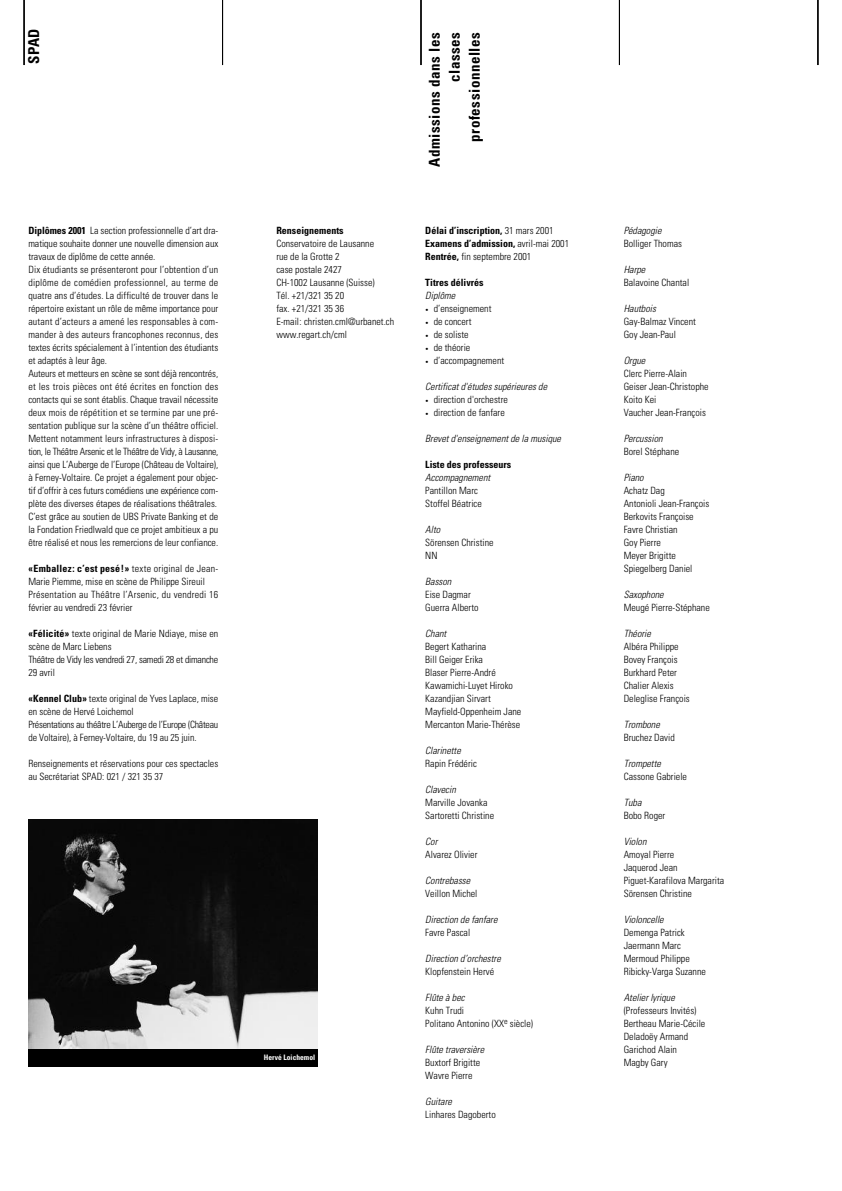
<style>
.page{position:relative;width:842px;height:1191px;background:#fff}
.page>*{position:absolute;margin:0;border:0;box-sizing:border-box;transform-origin:0 0}
.t1{font:700 condensed 15px/20px "Univers LT";letter-spacing:.035em;color:#000;text-align:right}
.t2{font:300 condensed 10px/13px "Univers LT";color:#000}
.t3{font:italic 300 condensed 10px "Univers LT";color:#000}
.t4{font:700 condensed 10px/13px "Univers LT";color:#000}
.t5{font:700 condensed 7.5px "Univers LT";color:#fff}
.s1{font-weight:700}
.s2{font-weight:300}
.s3{font-size:6px}
</style>
<div class="page">
<hr style="left:24px;top:0;width:1px;height:65px;background:#000">
<hr style="left:222px;top:0;width:1px;height:65px;background:#000">
<hr style="left:421px;top:0;width:1px;height:65px;background:#000">
<hr style="left:619px;top:0;width:1px;height:65px;background:#000">
<hr style="left:818px;top:0;width:1px;height:65px;background:#000">
<img style="left:28px;top:819px;width:289px;height:230px">
<div style="left:28px;top:1049px;width:289px;height:17px;background:#000"></div>
<h1 class="t1" style="left:25px;top:64px;width:37px;rotate:-90deg">SPAD</h1>
<h1 class="t1" style="left:426px;top:167px;width:136px;rotate:-90deg">Admissions dans les classes professionnelles</h1>
<p class="t2" style="left:28px;top:225px;width:192px"><span class="s1">Diplômes 2001</span> La section professionnelle d’art dra&shy;matique souhaite donner une nouvelle dimension aux travaux de diplôme de cette année.<br>Dix étudiants se présenteront pour l’obtention d’un diplôme de comédien professionnel, au terme de quatre ans d’études. La difficulté de trouver dans le répertoire existant un rôle de même importance pour autant d’acteurs a amené les responsables à com&shy;mander à des auteurs francophones reconnus, des textes écrits spécialement à l’intention des étudiants et adaptés à leur âge.<br>Auteurs et metteurs en scène se sont déjà rencontrés, et les trois pièces ont été écrites en fonction des contacts qui se sont établis. Chaque travail nécessite deux mois de répétition et se termine par une pré&shy;sentation publique sur la scène d’un théâtre officiel.<br>Mettent notamment leurs infrastructures à disposi&shy;tion, le Théâtre Arsenic et le Théâtre de Vidy, à Lausanne, ainsi que L’Auberge de l’Europe (Château de Voltaire), à Ferney-Voltaire. Ce projet a également pour objec&shy;tif d’offrir à ces futurs comédiens une expérience com&shy;plète des diverses étapes de réalisations théâtrales.<br>C’est grâce au soutien de UBS Private Banking et de la Fondation Friedlwald que ce projet ambitieux a pu être réalisé et nous les remercions de leur confiance.</p>
<p class="t2" style="left:28px;top:563px;width:191px"><span class="s1">«Emballez: c’est pesé!»</span> texte original de Jean-Marie Piemme, mise en scène de Philippe Sireuil Présentation au Théâtre l’Arsenic, du vendredi 16 février au vendredi 23 février</p>
<p class="t2" style="left:28px;top:628px;width:191px"><span class="s1">«Félicité»</span> texte original de Marie Ndiaye, mise en scène de Marc Liebens<br>Théâtre de Vidy les vendredi 27, samedi 28 et dimanche 29 avril</p>
<p class="t2" style="left:28px;top:693px;width:191px"><span class="s1">«Kennel Club»</span> texte original de Yves Laplace, mise en scène de Hervé Loichemol<br>Présentations au théâtre L’Auberge de l’Europe (Château de Voltaire), à Ferney-Voltaire, du 19 au 25 juin.</p>
<p class="t2" style="left:28px;top:758px;width:191px">Renseignements et réservations pour ces spectacles au Secrétariat SPAD: 021 / 321 35 37</p>
<p class="t4" style="left:276px;top:225px;width:69px">Renseignements</p>
<p class="t2" style="left:276px;top:238px;width:119px">Conservatoire de Lausanne<br>rue de la Grotte 2<br>case postale 2427<br>CH-1002 Lausanne (Suisse)<br>Tél. +21/321 35 20<br>fax. +21/321 35 36<br>E-mail: christen.cml@urbanet.ch www.regart.ch/cml</p>
<p class="t5" style="left:264px;top:1054px;width:53px">Hervé Loichemol</p>
<p class="t4" style="left:425px;top:225px;width:145px">Délai d’inscription, <span class="s2">31 mars 2001<br></span>Examens d’admission, <span class="s2">avril-mai 2001<br></span>Rentrée, <span class="s2">fin septembre 2001</span></p>
<p class="t4" style="left:425px;top:277px;width:60px">Titres délivrés</p>
<p class="t3" style="left:425px;top:292px;width:31px">Diplôme</p>
<p class="t2" style="left:425px;top:303px;width:68px"><span class="s3">•</span> d’enseignement</p>
<p class="t2" style="left:425px;top:316px;width:48px"><span class="s3">•</span> de concert</p>
<p class="t2" style="left:425px;top:329px;width:45px"><span class="s3">•</span> de soliste</p>
<p class="t2" style="left:425px;top:342px;width:47px"><span class="s3">•</span> de théorie</p>
<p class="t2" style="left:425px;top:355px;width:81px"><span class="s3">•</span> d’accompagnement</p>
<p class="t3" style="left:425px;top:383px;width:123px">Certificat d'études supérieures de</p>
<p class="t2" style="left:425px;top:394px;width:84px"><span class="s3">•</span> direction d'orchestre</p>
<p class="t2" style="left:425px;top:407px;width:81px"><span class="s3">•</span> direction de fanfare</p>
<p class="t3" style="left:425px;top:435px;width:137px">Brevet d'enseignement de la musique</p>
<p class="t4" style="left:425px;top:459px;width:88px">Liste des professeurs</p>
<p class="t3" style="left:425px;top:474px;width:66px">Accompagnement</p>
<p class="t2" style="left:425px;top:485px;width:58px">Pantillon Marc<br>Stoffel Béatrice</p>
<p class="t3" style="left:425px;top:526px;width:16px">Alto</p>
<p class="t2" style="left:425px;top:537px;width:70px">Sörensen Christine<br>NN</p>
<p class="t3" style="left:425px;top:578px;width:28px">Basson</p>
<p class="t2" style="left:425px;top:589px;width:55px">Eise Dagmar<br>Guerra Alberto</p>
<p class="t3" style="left:425px;top:630px;width:23px">Chant</p>
<p class="t2" style="left:425px;top:641px;width:98px">Begert Katharina<br>Bill Geiger Erika<br>Blaser Pierre-André<br>Kawamichi-Luyet Hiroko<br>Kazandjian Sirvart<br>Mayfield-Oppenheim Jane<br>Mercanton Marie-Thérèse</p>
<p class="t3" style="left:425px;top:747px;width:37px">Clarinette</p>
<p class="t2" style="left:425px;top:758px;width:53px">Rapin Frédéric</p>
<p class="t3" style="left:425px;top:786px;width:32px">Clavecin</p>
<p class="t2" style="left:425px;top:797px;width:70px">Marville Jovanka<br>Sartoretti Christine</p>
<p class="t3" style="left:425px;top:838px;width:14px">Cor</p>
<p class="t2" style="left:425px;top:849px;width:54px">Alvarez Olivier</p>
<p class="t3" style="left:425px;top:877px;width:46px">Contrebasse</p>
<p class="t2" style="left:425px;top:888px;width:54px">Veillon Michel</p>
<p class="t3" style="left:425px;top:916px;width:74px">Direction de fanfare</p>
<p class="t2" style="left:425px;top:927px;width:46px">Favre Pascal</p>
<p class="t3" style="left:425px;top:955px;width:77px">Direction d’orchestre</p>
<p class="t2" style="left:425px;top:966px;width:70px">Klopfenstein Hervé</p>
<p class="t3" style="left:425px;top:994px;width:41px">Flûte à bec</p>
<p class="t2" style="left:425px;top:1005px;width:109px">Kuhn Trudi<br>Politano Antonino (XX<sup>e</sup> siècle)</p>
<p class="t3" style="left:425px;top:1046px;width:60px">Flûte traversière</p>
<p class="t2" style="left:425px;top:1057px;width:56px">Buxtorf Brigitte<br>Wavre Pierre</p>
<p class="t3" style="left:425px;top:1098px;width:28px">Guitare</p>
<p class="t2" style="left:425px;top:1109px;width:72px">Linhares Dagoberto</p>
<p class="t3" style="left:624px;top:227px;width:39px">Pédagogie</p>
<p class="t2" style="left:624px;top:238px;width:60px">Bolliger Thomas</p>
<p class="t3" style="left:624px;top:266px;width:23px">Harpe</p>
<p class="t2" style="left:624px;top:277px;width:67px">Balavoine Chantal</p>
<p class="t3" style="left:624px;top:305px;width:34px">Hautbois</p>
<p class="t2" style="left:624px;top:316px;width:74px">Gay-Balmaz Vincent<br>Goy Jean-Paul</p>
<p class="t3" style="left:624px;top:357px;width:23px">Orgue</p>
<p class="t2" style="left:624px;top:368px;width:86px">Clerc Pierre-Alain<br>Geiser Jean-Christophe<br>Koito Kei<br>Vaucher Jean-François</p>
<p class="t3" style="left:624px;top:435px;width:40px">Percussion</p>
<p class="t2" style="left:624px;top:446px;width:57px">Borel Stéphane</p>
<p class="t3" style="left:624px;top:474px;width:21px">Piano</p>
<p class="t2" style="left:624px;top:485px;width:87px">Achatz Dag<br>Antonioli Jean-François<br>Berkovits Françoise<br>Favre Christian<br>Goy Pierre<br>Meyer Brigitte<br>Spiegelberg Daniel</p>
<p class="t3" style="left:624px;top:591px;width:41px">Saxophone</p>
<p class="t2" style="left:624px;top:602px;width:88px">Meugé Pierre-Stéphane</p>
<p class="t3" style="left:624px;top:630px;width:29px">Théorie</p>
<p class="t2" style="left:624px;top:641px;width:68px">Albéra Philippe<br>Bovey François<br>Burkhard Peter<br>Chalier Alexis<br>Deleglise François</p>
<p class="t3" style="left:624px;top:721px;width:38px">Trombone</p>
<p class="t2" style="left:624px;top:732px;width:53px">Bruchez David</p>
<p class="t3" style="left:624px;top:760px;width:39px">Trompette</p>
<p class="t2" style="left:624px;top:771px;width:65px">Cassone Gabriele</p>
<p class="t3" style="left:624px;top:799px;width:19px">Tuba</p>
<p class="t2" style="left:624px;top:810px;width:43px">Bobo Roger</p>
<p class="t3" style="left:624px;top:838px;width:24px">Violon</p>
<p class="t2" style="left:624px;top:849px;width:102px">Amoyal Pierre<br>Jaquerod Jean<br>Piguet-Karafilova Margarita<br>Sörensen Christine</p>
<p class="t3" style="left:624px;top:916px;width:41px">Violoncelle</p>
<p class="t2" style="left:624px;top:927px;width:84px">Demenga Patrick<br>Jaermann Marc<br>Mermoud Philippe<br>Ribicky-Varga Suzanne</p>
<p class="t3" style="left:624px;top:994px;width:53px">Atelier lyrique</p>
<p class="t2" style="left:624px;top:1005px;width:83px">(Professeurs Invités)<br>Bertheau Marie-Cécile<br>Deladoëy Armand<br>Garichod Alain<br>Magby Gary</p>
</div>
